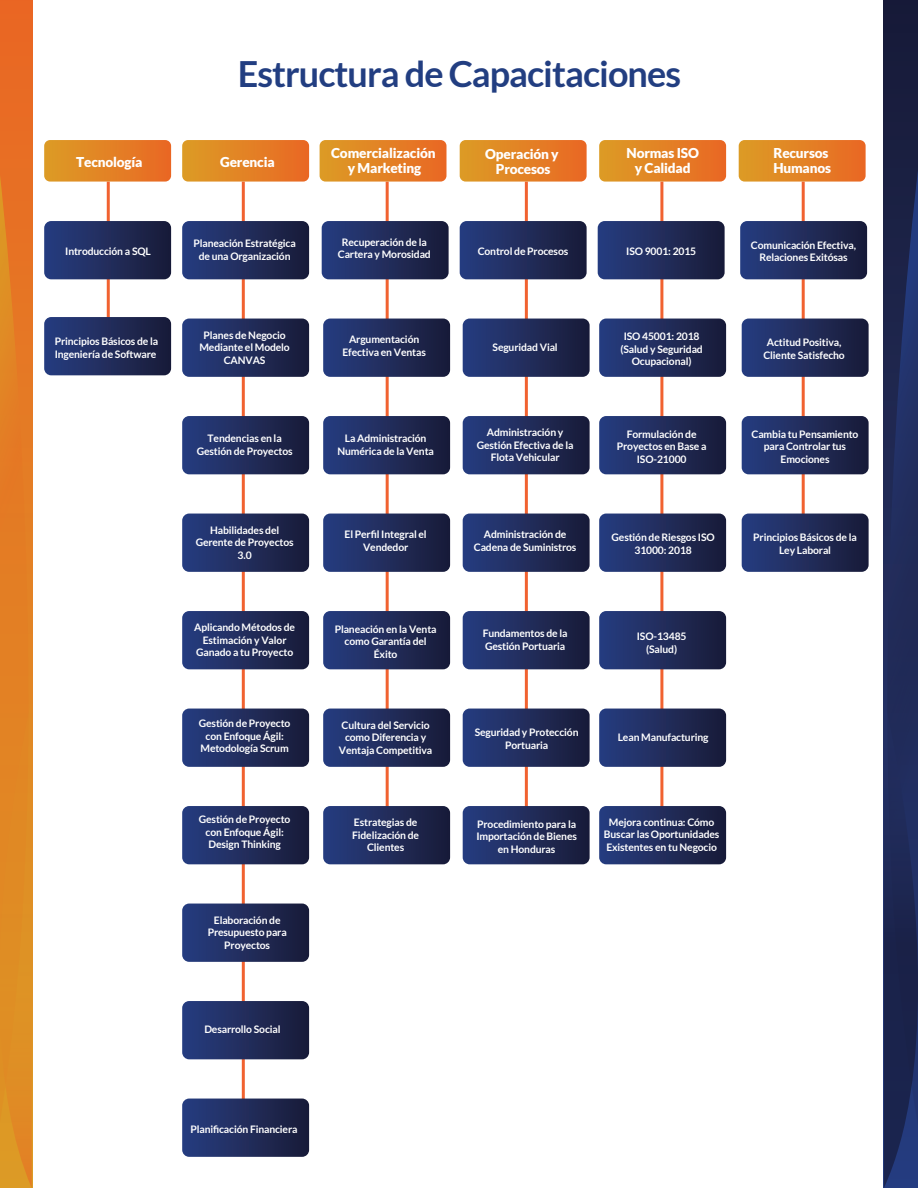
<style>
.page{position:relative;width:918px;height:1188px;background:#fff}
.page>*{position:absolute;margin:0;border:0;box-sizing:border-box;transform-origin:0 0}
.t1{font:700 36px "Lato";letter-spacing:-.025em;color:#223e81}
.t2{font:900 13.65px/15px "Lato";letter-spacing:-.015em;color:#fff;text-align:center}
.t3{font:700 10.35px/12.5px "Lato";letter-spacing:-.015em;color:#fff;text-align:center}
</style>
<div class="page">
<hr style="left:242px;top:182px;width:3px;height:923px;background:#f16230">
<hr style="left:107px;top:182px;width:3px;height:137px;background:#f16230">
<hr style="left:386px;top:182px;width:3px;height:629px;background:#f16230">
<hr style="left:525px;top:182px;width:3px;height:667px;background:#f16230">
<hr style="left:660px;top:182px;width:3px;height:649px;background:#f16230">
<hr style="left:802px;top:182px;width:3px;height:335px;background:#f16230">
<div style="left:0;top:0;width:32px;height:1188px;background:#e86a24"></div>
<svg style="left:0;top:175px;width:61px;height:947px"></svg>
<div style="left:0;top:697px;width:32px;height:491px;background:linear-gradient(to bottom,#e28524,#de9325)"></div>
<div style="left:884px;top:0;width:34px;height:1188px;background:#181c3d"></div>
<svg style="left:849px;top:170px;width:69px;height:956px"></svg>
<svg style="left:884px;top:697px;width:34px;height:491px"></svg>
<svg style="left:182px;top:140px;width:127px;height:42px;background:#e38428"></svg>
<svg style="left:44px;top:140px;width:127px;height:42px;background:#e38428"></svg>
<svg style="left:44px;top:221px;width:127px;height:58px;background:#212d5d"></svg>
<svg style="left:320px;top:140px;width:127px;height:42px;background:#e38429"></svg>
<svg style="left:460px;top:140px;width:127px;height:42px;background:#e38428"></svg>
<svg style="left:599px;top:140px;width:127px;height:42px;background:#e38428"></svg>
<svg style="left:739px;top:140px;width:127px;height:42px;background:#e38428"></svg>
<svg style="left:44px;top:317px;width:127px;height:58px;background:#212d5d"></svg>
<svg style="left:182px;top:221px;width:127px;height:58px;background:#212d5d"></svg>
<svg style="left:182px;top:319px;width:127px;height:58px;background:#222e5d"></svg>
<svg style="left:182px;top:416px;width:127px;height:58px;background:#212d5d"></svg>
<svg style="left:182px;top:514px;width:127px;height:58px;background:#222e5d"></svg>
<svg style="left:182px;top:611px;width:127px;height:58px;background:#212d5d"></svg>
<svg style="left:182px;top:709px;width:127px;height:58px;background:#222e5d"></svg>
<svg style="left:182px;top:806px;width:127px;height:58px;background:#212d5d"></svg>
<svg style="left:322px;top:221px;width:127px;height:58px;background:#222e5d"></svg>
<svg style="left:460px;top:221px;width:127px;height:58px;background:#222e5d"></svg>
<svg style="left:323px;top:319px;width:127px;height:58px;background:#222e5d"></svg>
<svg style="left:323px;top:416px;width:127px;height:58px;background:#212d5d"></svg>
<svg style="left:323px;top:514px;width:127px;height:58px;background:#222e5d"></svg>
<svg style="left:323px;top:611px;width:127px;height:58px;background:#212d5d"></svg>
<svg style="left:323px;top:709px;width:127px;height:58px;background:#222e5d"></svg>
<svg style="left:323px;top:806px;width:127px;height:58px;background:#212d5d"></svg>
<svg style="left:598px;top:221px;width:127px;height:58px;background:#222e5d"></svg>
<svg style="left:599px;top:319px;width:127px;height:58px;background:#222e5d"></svg>
<svg style="left:599px;top:416px;width:127px;height:58px;background:#212d5d"></svg>
<svg style="left:740px;top:221px;width:127px;height:58px;background:#212d5d"></svg>
<svg style="left:742px;top:319px;width:127px;height:58px;background:#222e5d"></svg>
<svg style="left:742px;top:416px;width:127px;height:58px;background:#222e5d"></svg>
<svg style="left:742px;top:514px;width:127px;height:58px;background:#222e5d"></svg>
<svg style="left:599px;top:514px;width:127px;height:58px;background:#222e5d"></svg>
<svg style="left:599px;top:611px;width:127px;height:58px;background:#212d5d"></svg>
<svg style="left:599px;top:709px;width:127px;height:58px;background:#222e5d"></svg>
<svg style="left:599px;top:806px;width:127px;height:58px;background:#212d5d"></svg>
<svg style="left:182px;top:904px;width:127px;height:58px;background:#222e5d"></svg>
<svg style="left:463px;top:319px;width:127px;height:58px;background:#222e5d"></svg>
<svg style="left:463px;top:416px;width:127px;height:58px;background:#222e5d"></svg>
<svg style="left:463px;top:514px;width:127px;height:58px;background:#222e5d"></svg>
<svg style="left:463px;top:611px;width:127px;height:58px;background:#222e5d"></svg>
<svg style="left:463px;top:709px;width:127px;height:58px;background:#222e5d"></svg>
<svg style="left:463px;top:806px;width:127px;height:58px;background:#222e5d"></svg>
<svg style="left:182px;top:1001px;width:127px;height:58px;background:#212d5d"></svg>
<svg style="left:182px;top:1099px;width:127px;height:58px;background:#222e5d"></svg>
<h1 class="t1" style="left:238px;top:54px;width:445px">Estructura de Capacitaciones</h1>
<h2 class="t2" style="left:76px;top:154px;width:68px">Tecnología</h2>
<h2 class="t2" style="left:220px;top:154px;width:56px">Gerencia</h2>
<h2 class="t2" style="left:331px;top:145px;width:106px">Comercialización y Marketing</h2>
<h2 class="t2" style="left:485px;top:147px;width:75px">Operación y<br>Procesos</h2>
<h2 class="t2" style="left:627px;top:145px;width:74px">Normas ISO y Calidad</h2>
<h2 class="t2" style="left:773px;top:145px;width:59px;text-align:left">Recursos<br>Humanos</h2>
<p class="t3" style="left:65px;top:245px;width:87px">Introducción a SQL</p>
<p class="t3" style="left:55px;top:335px;width:105px;text-align:left">Principios Básicos de la<br>Ingeniería de Software</p>
<p class="t3" style="left:194px;top:237px;width:104px">Planeación Estratégica de una Organización</p>
<p class="t3" style="left:200px;top:329px;width:92px">Planes de Negocio<br>Mediante el Modelo<br>CANVAS</p>
<p class="t3" style="left:197px;top:432px;width:97px">Tendencias en la<br>Gestión de Proyectos</p>
<p class="t3" style="left:196px;top:524px;width:99px">Habilidades del<br>Gerente de Proyectos<br>3.0</p>
<p class="t3" style="left:194px;top:621px;width:102px">Aplicando Métodos de<br>Estimación y Valor<br>Ganado a tu Proyecto</p>
<p class="t3" style="left:199px;top:717px;width:93px">Gestión de Proyecto con Enfoque Ágil:<br>Metodología Scrum</p>
<p class="t3" style="left:199px;top:813px;width:93px">Gestión de Proyecto con Enfoque Ágil:<br>Design Thinking</p>
<p class="t3" style="left:208px;top:914px;width:81px">Elaboración de<br>Presupuesto para<br>Proyectos</p>
<p class="t3" style="left:204px;top:1022px;width:78px">Desarrollo Social</p>
<p class="t3" style="left:190px;top:1122px;width:109px">Planificación Financiera</p>
<p class="t3" style="left:338px;top:236px;width:94px">Recuperación de la<br>Cartera y Morosidad</p>
<p class="t3" style="left:478px;top:245px;width:92px">Control de Procesos</p>
<p class="t3" style="left:626px;top:245px;width:72px">ISO 9001: 2015</p>
<p class="t3" style="left:751px;top:239px;width:107px">Comunicación Efectiva,<br>Relaciones Exitósas</p>
<p class="t3" style="left:342px;top:333px;width:85px">Argumentación<br>Efectiva en Ventas</p>
<p class="t3" style="left:493px;top:341px;width:67px">Seguridad Vial</p>
<p class="t3" style="left:620px;top:330px;width:84px">ISO 45001: 2018 (Salud y Seguridad<br>Ocupacional)</p>
<p class="t3" style="left:764px;top:336px;width:83px">Actitud Positiva,<br>Cliente Satisfecho</p>
<p class="t3" style="left:337px;top:432px;width:98px">La Administración<br>Numérica de la Venta</p>
<p class="t3" style="left:477px;top:426px;width:98px">Administración y<br>Gestión Efectiva de la<br>Flota Vehicular</p>
<p class="t3" style="left:617px;top:428px;width:91px">Formulación de<br>Proyectos en Base a<br>ISO-21000</p>
<p class="t3" style="left:752px;top:427px;width:108px">Cambia tu Pensamiento para Controlar tus<br>Emociones</p>
<p class="t3" style="left:345px;top:528px;width:84px">El Perfil Integral el<br>Vendedor</p>
<p class="t3" style="left:474px;top:528px;width:104px">Administración de<br>Cadena de Suministros</p>
<p class="t3" style="left:612px;top:531px;width:105px">Gestión de Riesgos ISO<br>31000: 2018</p>
<p class="t3" style="left:753px;top:531px;width:105px">Principios Básicos de la<br>Ley Laboral</p>
<p class="t3" style="left:335px;top:623px;width:103px">Planeación en la Venta como Garantía del<br>Éxito</p>
<p class="t3" style="left:483px;top:627px;width:86px;text-align:left">Fundamentos de la<br>Gestión Portuaria</p>
<p class="t3" style="left:637px;top:630px;width:51px">ISO-13485 (Salud)</p>
<p class="t3" style="left:339px;top:719px;width:95px">Cultura del Servicio como Diferencia y<br>Ventaja Competitiva</p>
<p class="t3" style="left:475px;top:726px;width:105px">Seguridad y Protección<br>Portuaria</p>
<p class="t3" style="left:618px;top:731px;width:92px">Lean Manufacturing</p>
<p class="t3" style="left:352px;top:816px;width:68px">Estrategias de<br>Fidelización de<br>Clientes</p>
<p class="t3" style="left:476px;top:818px;width:102px">Procedimiento para la<br>Importación de Bienes en Honduras</p>
<p class="t3" style="left:604px;top:816px;width:117px">Mejora continua: Cómo<br>Buscar las Oportunidades<br>Existentes en tu Negocio</p>
</div>
